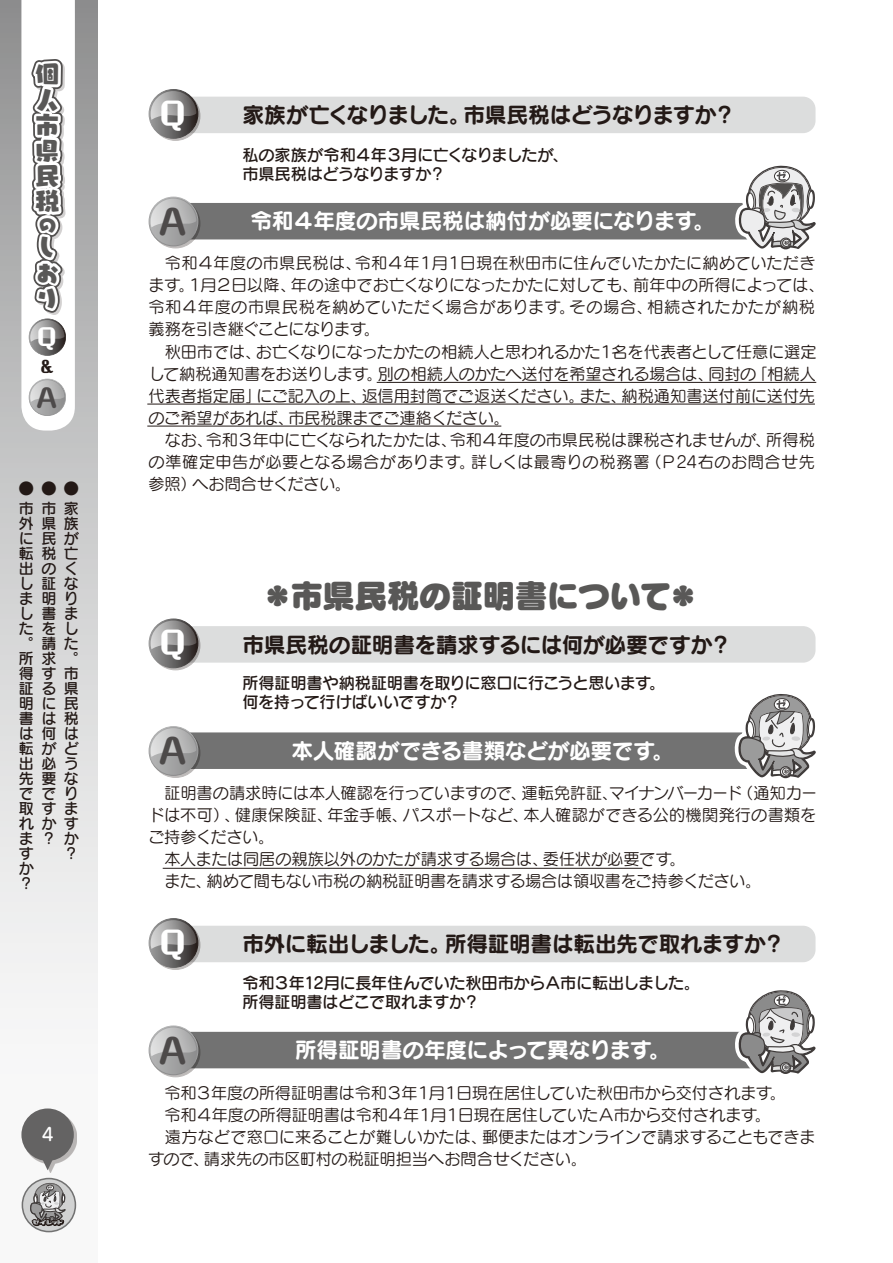
<style>
.page{position:relative;width:893px;height:1263px;background:#fff}
.page>*{position:absolute;margin:0;border:0;box-sizing:border-box;transform-origin:0 0}
.t1{font:33.6px "Aokane Std EB";color:#fff}
.t2{font:33.6px "Aokane Std EB";color:#4d4a4a}
.t3{font:32.4px "Seurat Pro N UB";letter-spacing:-.015em;color:#595857}
.t4{font:25.2px "Aokane Std EB";color:#fff}
.t5{font:25.2px "Aokane Std EB";color:#4d4a4a}
.t6{font:23.7px/25.3px "Yuruka Std UB";color:#595857;text-align:justify}
.t7{font:21.75px "Seurat Pro N B";letter-spacing:-.025em;color:#231916}
.t8{font:21.75px "Seurat Pro N B";letter-spacing:-.02em;color:#fff}
.t9{font:18.9px "Yuruka Std UB";color:#595857}
.t10{font:18px "Seurat Pro N DB";color:#fff}
.t11{font:16.2px/22px "Seurat Pro N M";letter-spacing:-.01em;color:#231916}
.t12{font:16.2px/19.4px "Seurat Pro N DB";letter-spacing:-.025em;color:#231916}
.t13{font:15.15px "Aokane Std EB";color:#231916}
.t14{font:15px/15px "Seurat Pro N DB";color:#231916}
</style>
<div class="page">
<div style="left:169px;top:203px;width:618px;height:36px;background:#727272;border-radius:13px"></div>
<div style="left:163px;top:97px;width:652px;height:36px;background:#dcdddd;border-radius:13px"></div>
<div style="left:167px;top:732px;width:620px;height:37px;background:#727272;border-radius:13px"></div>
<div style="left:168px;top:626px;width:647px;height:37px;background:#dcdddd;border-radius:13px"></div>
<div style="left:163px;top:1032px;width:624px;height:36px;background:#727272;border-radius:13px"></div>
<div style="left:159px;top:926px;width:656px;height:36px;background:#dcdddd;border-radius:13px"></div>
<svg style="left:149px;top:918px;width:51px;height:52px"></svg>
<svg style="left:149px;top:1025px;width:51px;height:52px"></svg>
<svg style="left:149px;top:618px;width:51px;height:52px"></svg>
<svg style="left:149px;top:726px;width:51px;height:52px"></svg>
<svg style="left:149px;top:89px;width:51px;height:52px"></svg>
<svg style="left:149px;top:197px;width:51px;height:51px"></svg>
<hr style="left:377px;top:382px;width:439px;height:1px;background:#231916">
<hr style="left:147px;top:404px;width:668px;height:1px;background:#231916">
<hr style="left:163px;top:868px;width:479px;height:1px;background:#231916">
<hr style="left:147px;top:426px;width:354px;height:1px;background:#231916">
<svg style="left:406px;top:732px;width:322px;height:337px"></svg>
<svg style="left:728px;top:656px;width:88px;height:418px"></svg>
<svg style="left:730px;top:381px;width:87px;height:24px"></svg>
<svg style="left:729px;top:96px;width:87px;height:154px"></svg>
<div style="left:0;top:0;width:98px;height:1263px;background:linear-gradient(to bottom,#989899,#fff)"></div>
<div style="left:24px;top:1111px;width:53px;height:62px;background:#231916;opacity:.3"></div>
<div style="left:21px;top:1108px;width:53px;height:53px;background:#646363;border-radius:50%"></div>
<svg style="left:35px;top:1157px;width:26px;height:13px"></svg>
<svg style="left:22px;top:1178px;width:53px;height:53px"></svg>
<div style="left:22px;top:1178px;width:54px;height:54px;border:2px solid #727272;border-radius:50%"></div>
<svg style="left:30px;top:1182px;width:36px;height:47px;background:#989797"></svg>
<svg style="left:21px;top:0;width:54px;height:431px"></svg>
<h3 class="t6" style="left:36px;top:61px;width:25px">個人市県民税</h3>
<p class="t9" style="left:38px;top:209px;width:19px">の</p>
<h3 class="t6" style="left:36px;top:234px;width:24px;text-align:left">しおり</h3>
<h3 class="t4" style="left:34px;top:318px;width:22px">Ｑ</h3>
<h3 class="t5" style="left:34px;top:378px;width:24px">Ａ</h3>
<p class="t13" style="left:39px;top:355px;width:15px">＆</p>
<p class="t14" style="left:19px;top:478px;width:16px;line-height:19.8px">●市</p>
<p class="t14" style="left:19px;top:515px;width:17px;text-align:justify">外に転出しました。所得証明書は転出先で取れますか？</p>
<p class="t14" style="left:41px;top:478px;width:16px;line-height:19.8px">●市</p>
<p class="t14" style="left:41px;top:515px;width:17px;text-align:justify">県民税の証明書を請求するには何が必要ですか？</p>
<p class="t14" style="left:64px;top:478px;width:16px;line-height:19.8px">●家</p>
<p class="t14" style="left:64px;top:515px;width:17px">族が亡くなりました。市県民税はどうなりますか？</p>
<p class="t10" style="left:42px;top:1122px;width:13px">4</p>
<h1 class="t1" style="left:156px;top:89px;width:29px">Ｑ</h1>
<h1 class="t2" style="left:156px;top:196px;width:31px">Ａ</h1>
<h3 class="t7" style="left:242px;top:100px;width:495px">家族が亡くなりました。市県民税はどうなりますか？</h3>
<p class="t12" style="left:242px;top:145px;width:327px">私の家族が令和４年３月に亡くなりましたが、市県民税はどうなりますか？</p>
<h3 class="t8" style="left:250px;top:206px;width:466px">令和４年度の市県民税は納付が必要になります。</h3>
<p class="t11" style="left:148px;top:252px;width:677px">　令和４年度の市県民税は、令和４年１月１日現在秋田市に住んでいたかたに納めていただきます。１月２日以降、年の途中でお亡くなりになったかたに対しても、前年中の所得によっては、令和４年度の市県民税を納めていただく場合があります。その場合、相続されたかたが納税義務を引き継ぐことになります。<br>　秋田市では、お亡くなりになったかたの相続人と思われるかた１名を代表者として任意に選定して納税通知書をお送りします。別の相続人のかたへ送付を希望される場合は、同封の「相続人代表者指定届」にご記入の上、返信用封筒でご返送ください。また、納税通知書送付前に送付先のご希望があれば、市民税課までご連絡ください。<br>　なお、令和３年中に亡くなられたかたは、令和４年度の市県民税は課税されませんが、所得税の準確定申告が必要となる場合があります。詳しくは最寄りの税務署（Ｐ24右のお問合せ先参照）へお問合せください。</p>
<h1 class="t1" style="left:156px;top:618px;width:29px">Ｑ</h1>
<h1 class="t2" style="left:156px;top:726px;width:31px">Ａ</h1>
<h2 class="t3" style="left:262px;top:573px;width:440px">＊市県民税の証明書について＊</h2>
<h3 class="t7" style="left:242px;top:629px;width:490px">市県民税の証明書を請求するには何が必要ですか？</h3>
<p class="t12" style="left:242px;top:673px;width:424px">所得証明書や納税証明書を取りに窓口に行こうと思います。何を持って行けばいいですか？</p>
<h3 class="t8" style="left:292px;top:735px;width:384px">本人確認ができる書類などが必要です。</h3>
<p class="t11" style="left:148px;top:782px;width:671px">　証明書の請求時には本人確認を行っていますので、運転免許証、マイナンバーカード（通知カードは不可）、健康保険証、年金手帳、パスポートなど、本人確認ができる公的機関発行の書類をご持参ください。<br>　本人または同居の親族以外のかたが請求する場合は、委任状が必要です。<br>　また、納めて間もない市税の納税証明書を請求する場合は領収書をご持参ください。</p>
<h1 class="t1" style="left:156px;top:918px;width:29px">Ｑ</h1>
<h1 class="t2" style="left:156px;top:1025px;width:31px">Ａ</h1>
<h3 class="t7" style="left:242px;top:929px;width:544px">市外に転出しました。所得証明書は転出先で取れますか？</h3>
<p class="t12" style="left:242px;top:972px;width:459px">令和３年12月に長年住んでいた秋田市からＡ市に転出しました。所得証明書はどこで取れますか？</p>
<h3 class="t8" style="left:295px;top:1035px;width:377px">所得証明書の年度によって異なります。</h3>
<p class="t11" style="left:148px;top:1081px;width:669px">　令和３年度の所得証明書は令和３年１月１日現在居住していた秋田市から交付されます。<br>　令和４年度の所得証明書は令和４年１月１日現在居住していたＡ市から交付されます。<br>　遠方などで窓口に来ることが難しいかたは、郵便またはオンラインで請求することもできますので、請求先の市区町村の税証明担当へお問合せください。</p>
</div>
